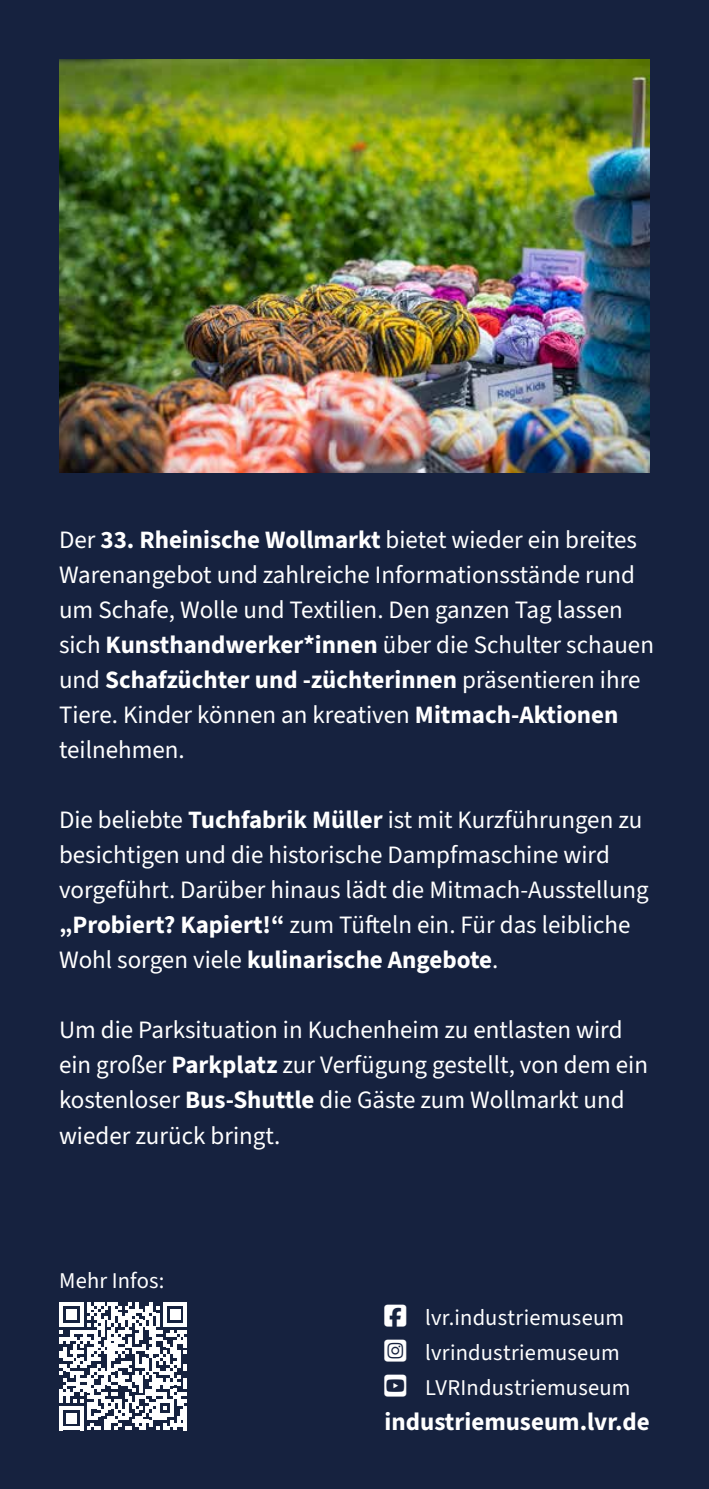
<style>
.page{position:relative;width:709px;height:1489px;background:#fff}
.page>*{position:absolute;margin:0;border:0;box-sizing:border-box;transform-origin:0 0}
.t1{font:25px/35px "Source Sans 3";color:#fff}
.t2{font:700 25px "Source Sans 3";color:#fff}
.t3{font:22.5px/35px "Source Sans 3";letter-spacing:.01em;color:#fff}
.s1{font-weight:700}
</style>
<div class="page">
<div style="left:0;top:0;width:709px;height:1488px;background:#16223f"></div>
<svg style="left:59px;top:1302px;width:128px;height:127px"></svg>
<hr style="left:184px;top:1405px;width:3px;height:24px;background:#fff">
<img style="left:59px;top:59px;width:591px;height:413px">
<p class="t1" style="left:59px;top:523px;width:596px">Der <span class="s1">33. Rheinische Wollmarkt</span> bietet wieder ein breites Warenangebot und zahlreiche Informationsstände rund um Schafe, Wolle und Textilien. Den ganzen Tag lassen sich <span class="s1">Kunsthandwerker*innen</span> über die Schulter schauen und <span class="s1">Schafzüchter und -züchterinnen</span> präsentieren ihre Tiere. Kinder können an kreativen <span class="s1">Mitmach-Aktionen </span>teilnehmen.</p>
<p class="t1" style="left:59px;top:803px;width:591px">Die beliebte <span class="s1">Tuchfabrik Müller</span> ist mit Kurzführungen zu besichtigen und die historische Dampfmaschine wird vorgeführt. Darüber hinaus lädt die Mitmach-Ausstellung <span class="s1">„Probiert? Kapiert!“</span> zum Tüfteln ein. Für das leibliche Wohl sorgen viele <span class="s1">kulinarische Angebote</span>.</p>
<p class="t1" style="left:59px;top:1013px;width:590px">Um die Parksituation in Kuchenheim zu entlasten wird ein großer <span class="s1">Parkplatz</span> zur Verfügung gestellt, von dem ein kostenloser <span class="s1">Bus-Shuttle</span> die Gäste zum Wollmarkt und wieder zurück bringt.</p>
<p class="t3" style="left:59px;top:1263px;width:107px">Mehr Infos:</p>
<p class="t3" style="left:425px;top:1300px;width:207px">lvr.industriemuseum lvrindustriemuseum<br>LVRIndustriemuseum</p>
<p class="t2" style="left:384px;top:1404px;width:266px">industriemuseum.lvr.de</p>
</div>
